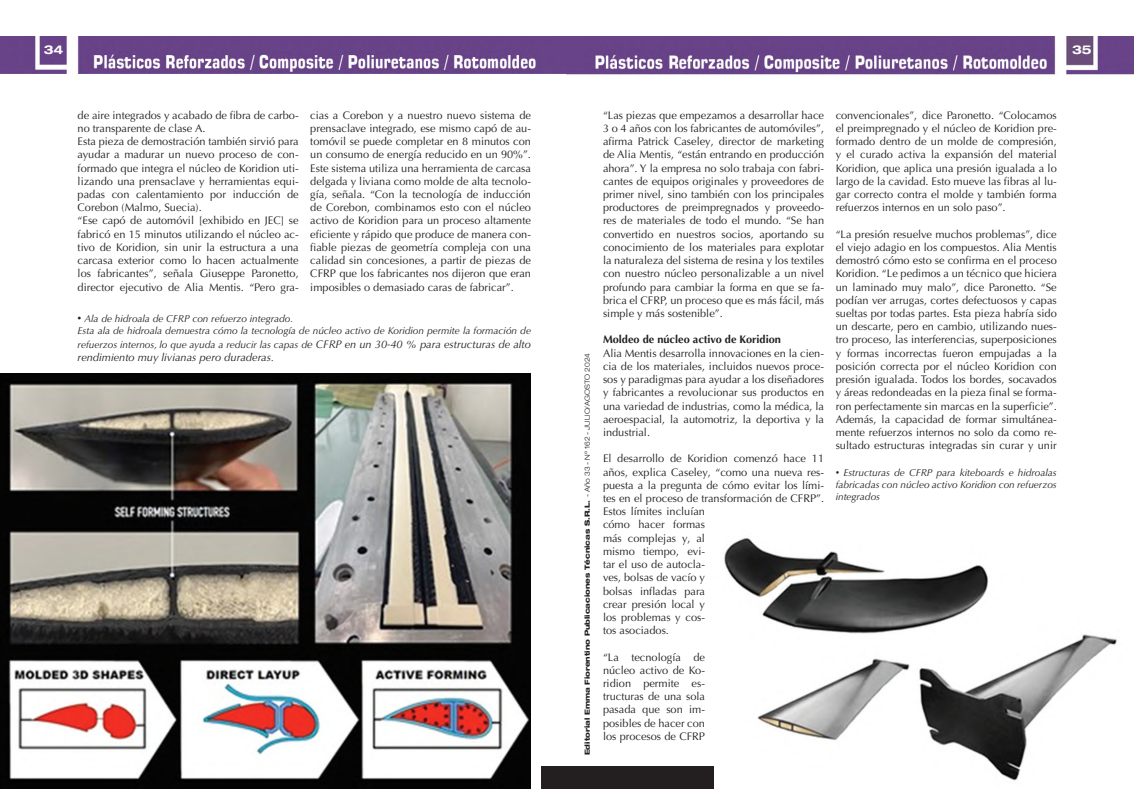
<style>
.page{position:relative;width:1134px;height:789px;background:#fff}
.page>*{position:absolute;margin:0;border:0;box-sizing:border-box;transform-origin:0 0}
.t1{font:700 expanded 12px "Helvetica Neue";color:#fff}
.t2{font:11px/13.2px "Optima LT Pro";color:#231f20;text-align:justify}
.t3{font:italic 11px "Optima LT Pro";color:#231f20}
.t4{font:700 11px "Optima LT Pro";color:#231f20}
.t5{font:italic 10px/12px "Optima LT Pro";color:#231f20}
.t6{font:800 expanded 7px "Helvetica Neue";color:#231f20}
.s1{font-family:"Arial";font-style:normal;font-size:11px}
.s2{font-size:11px}
.s3{font-weight:300}
.s4{font-family:"Arial";font-style:normal}
</style>
<div class="page">
<img style="left:0;top:36px;width:567px;height:37px">
<img style="left:567px;top:37px;width:567px;height:38px">
<img style="left:0;top:373px;width:531px;height:415px">
<img style="left:713px;top:537px;width:404px;height:251px">
<div style="left:541px;top:765px;width:172px;height:23px;background:#231f20"></div>
<p class="t1" style="left:44px;top:42px;width:21px">34</p>
<p class="t1" style="left:1072px;top:42px;width:21px">35</p>
<p class="t2" style="left:78px;top:108px;width:223px;text-align:left">de aire integrados y acabado de fibra de carbo&shy;no transparente de clase A.<br>Esta pieza de demostración también sirvió para ayudar a madurar un nuevo proceso de con&shy;formado que integra el núcleo de Koridion uti&shy;lizando una prensaclave y herramientas equi&shy;padas con calentamiento por inducción de Corebon (Malmo, Suecia).<br>“Ese capó de automóvil [exhibido en JEC] se fabricó en 15 minutos utilizando el núcleo ac&shy;tivo de Koridion, sin unir la estructura a una carcasa exterior como lo hacen actualmente los fabricantes”, señala Giuseppe Paronetto, director ejecutivo de Alia Mentis. “Pero gra-</p>
<p class="t2" style="left:310px;top:108px;width:222px">cias a Corebon y a nuestro nuevo sistema de prensaclave integrado, ese mismo capó de au&shy;tomóvil se puede completar en 8 minutos con un consumo de energía reducido en un 90%”.<br>Este sistema utiliza una herramienta de carcasa delgada y liviana como molde de alta tecnolo&shy;gía, señala. “Con la tecnología de inducción de Corebon, combinamos esto con el núcleo activo de Koridion para un proceso altamente eficiente y rápido que produce de manera con&shy;fiable piezas de geometría compleja con una calidad sin concesiones, a partir de piezas de CFRP que los fabricantes nos dijeron que eran imposibles o demasiado caras de fabricar”.</p>
<p class="t2" style="left:603px;top:108px;width:223px">“Las piezas que empezamos a desarrollar hace 3 o 4 años con los fabricantes de automóviles”, afirma Patrick Caseley, director de marketing de Alia Mentis, “están entrando en producción ahora”. Y la empresa no solo trabaja con fabri&shy;cantes de equipos originales y proveedores de primer nivel, sino también con los principales productores de preimpregnados y proveedo&shy;res de materiales de todo el mundo. “Se han convertido en nuestros socios, aportando su conocimiento de los materiales para explotar la naturaleza del sistema de resina y los textiles con nuestro núcleo personalizable a un nivel profundo para cambiar la forma en que se fa&shy;brica el CFRP, un proceso que es más fácil, más simple y más sostenible”.</p>
<p class="t4" style="left:603px;top:332px;width:180px">Moldeo de núcleo activo de Koridion</p>
<p class="t2" style="left:603px;top:346px;width:223px">Alia Mentis desarrolla innovaciones en la cien&shy;cia de los materiales, incluidos nuevos proce&shy;sos y paradigmas para ayudar a los diseñadores y fabricantes a revolucionar sus productos en una variedad de industrias, como la médica, la aeroespacial, la automotriz, la deportiva y la industrial.</p>
<p class="t2" style="left:603px;top:452px;width:223px;text-align:left">El desarrollo de Koridion comenzó hace 11 años, explica Caseley, “como una nueva res&shy;puesta a la pregunta de cómo evitar los lími&shy;tes en el proceso de transformación de CFRP”.<br>Estos límites incluían<br>cómo hacer formas<br>más complejas y, al<br>mismo tiempo, evi-<br>tar el uso de autocla-<br>ves, bolsas de vacío y<br>bolsas infladas para<br>crear presión local y<br>los problemas y cos-<br>tos asociados.</p>
<p class="t2" style="left:603px;top:650px;width:104px">“La tecnología de núcleo activo de Ko&shy;ridion permite es&shy;tructuras de una sola pasada que son im&shy;posibles de hacer con los procesos de CFRP</p>
<p class="t5" style="left:78px;top:313px;width:455px"><span class="s1">•</span> Ala de hidroala de CFRP con refuerzo integrado.<br>Esta ala de hidroala demuestra cómo la tecnología de núcleo activo de Koridion permite la formación de</p>
<p class="t5" style="left:78px;top:338px;width:455px">refuerzos internos, lo que ayuda a reducir las capas d<span class="s2">e CFRP en un 30-40 % para estructuras de alto</span></p>
<p class="t3" style="left:78px;top:350px;width:198px">rendimiento muy livianas pero duraderas.</p>
<p class="t6" style="left:583px;top:754px;width:403px;rotate:-90deg">Editorial Emma Fiorentino Publicaciones Técnicas S.R.L. <span class="s3">- Año 33 - Nº 162 - JULIO/AGOSTO 2024</span></p>
<p class="t2" style="left:836px;top:108px;width:223px">convencionales”, dice Paronetto. “Colocamos el preimpregnado y el núcleo de Koridion pre&shy;formado dentro de un molde de compresión, y el curado activa la expansión del material Koridion, que aplica una presión igualada a lo largo de la cavidad. Esto mueve las fibras al lu&shy;gar correcto contra el molde y también forma refuerzos internos en un solo paso”.</p>
<p class="t2" style="left:836px;top:227px;width:223px">“La presión resuelve muchos problemas”, dice el viejo adagio en los compuestos. Alia Mentis demostró cómo esto se confirma en el proceso Koridion. “Le pedimos a un técnico que hiciera un laminado muy malo”, dice Paronetto. “Se podían ver arrugas, cortes defectuosos y capas sueltas por todas partes. Esta pieza habría sido un descarte, pero en cambio, utilizando nues&shy;tro proceso, las interferencias, superposiciones y formas incorrectas fueron empujadas a la posición correcta por el núcleo Koridion con presión igualada. Todos los bordes, socavados y áreas redondeadas en la pieza final se forma&shy;ron perfectamente sin marcas en la superficie”.<br>Además, la capacidad de formar simultánea&shy;mente refuerzos internos no solo da como re&shy;sultado estructuras integradas sin curar y unir</p>
<p class="t5" style="left:836px;top:466px;width:223px;text-align:justify"><span class="s4">•</span> Estructuras de CFRP para kiteboards e hidroalas fabricadas con núcleo activo Koridion con refuerzos integrados</p>
</div>
